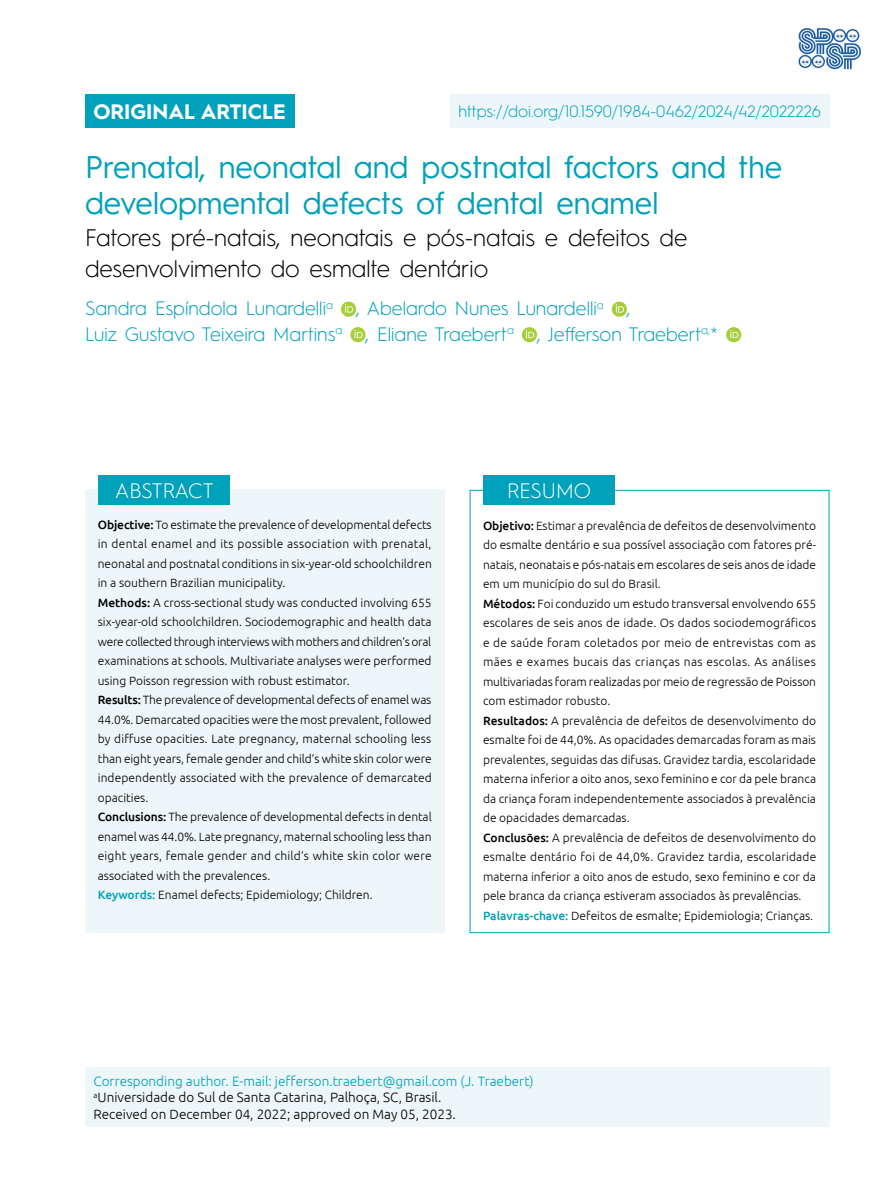
<style>
.page{position:relative;width:893px;height:1191px;background:#fff}
.page>*{position:absolute;margin:0;border:0;box-sizing:border-box;transform-origin:0 0}
.t1{font:31.5px/36px "Hurme Geometric Sans 1";color:#00a1ba}
.t2{font:300 24px/31.5px "Hurme Geometric Sans 1";color:#000}
.t3{font:700 21px "Hurme Geometric Sans 1";color:#fff}
.t4{font:300 21px "Hurme Geometric Sans 1";letter-spacing:-.005em;color:#fff}
.t5{font:300 19.5px/25.5px "Hurme Geometric Sans 1";color:#00a1ba}
.t6{font:300 16.5px "Hurme Geometric Sans 1";color:#00a1ba}
.t7{font:300 13.5px/16.2px "Ubuntu";color:#000}
.t8{font:300 12px/19.5px "Ubuntu";color:#000}
.s1{font-weight:500}
.s2{font-weight:500;color:#00a1ba}
.s3{color:#00a1ba}
</style>
<div class="page">
<div style="left:85px;top:490px;width:359px;height:443px;background:#edf6f9"></div>
<div style="left:98px;top:475px;width:132px;height:29px;background:#00a1ba"></div>
<div style="left:483px;top:475px;width:132px;height:29px;background:#00a1ba"></div>
<div style="left:85px;top:1067px;width:744px;height:60px;background:#edf6f9"></div>
<svg style="left:341px;top:301px;width:15px;height:16px"></svg>
<svg style="left:345px;top:304px;width:8px;height:9px"></svg>
<svg style="left:612px;top:301px;width:15px;height:16px"></svg>
<svg style="left:616px;top:304px;width:8px;height:9px"></svg>
<svg style="left:350px;top:327px;width:16px;height:15px"></svg>
<svg style="left:354px;top:330px;width:9px;height:8px"></svg>
<div style="left:522px;top:327px;width:15px;height:15px;background:#a6ce39;border-radius:50%"></div>
<svg style="left:526px;top:330px;width:8px;height:8px"></svg>
<svg style="left:726px;top:327px;width:15px;height:15px"></svg>
<svg style="left:730px;top:330px;width:8px;height:8px"></svg>
<div style="left:85px;top:94px;width:209px;height:33px;background:#00a1ba"></div>
<div style="left:450px;top:94px;width:379px;height:33px;background:#edf6f9"></div>
<img style="left:798px;top:27px;width:64px;height:43px">
<h3 class="t3" style="left:93px;top:97px;width:194px">ORIGINAL ARTICLE</h3>
<h3 class="t6" style="left:458px;top:100px;width:364px">https://doi.org/10.1590/1984-0462/2024/42/2022226</h3>
<h1 class="t1" style="left:85px;top:147px;width:699px">Prenatal, neonatal and postnatal factors and the developmental defects of dental enamel</h1>
<h2 class="t2" style="left:85px;top:220px;width:604px">Fatores pré-natais, neonatais e pós-natais e defeitos de desenvolvimento do esmalte dentário</h2>
<h3 class="t5" style="left:85px;top:294px;width:635px">Sandra Espíndola Lunardelli<sup>a</sup> , Abelardo Nunes Lunardelli<sup>a</sup> ,<br>Luiz Gustavo Teixeira Martins<sup>a</sup> , Eliane Traebert<sup>a</sup> , Jefferson Traebert<sup>a,</sup>*</h3>
<h3 class="t4" style="left:115px;top:476px;width:100px">ABSTRACT</h3>
<h3 class="t4" style="left:507px;top:476px;width:85px">RESUMO</h3>
<p class="t8" style="left:98px;top:514px;width:335px"><span class="s1">Objective:</span> To estimate the prevalence of developmental defects in dental enamel and its possible association with prenatal, neonatal and postnatal conditions in six-year-old schoolchildren in a southern Brazilian municipality.<br><span class="s1">Methods:</span> A cross-sectional study was conducted involving 655 six-year-old schoolchildren. Sociodemographic and health data were collected through interviews with mothers and children’s oral examinations at schools. Multivariate analyses were performed using Poisson regression with robust estimator.<br><span class="s1">Results:</span> The prevalence of developmental defects of enamel was 44.0%. Demarcated opacities were the most prevalent, followed by diffuse opacities. Late pregnancy, maternal schooling less than eight years, female gender and child’s white skin color were independently associated with the prevalence of demarcated opacities.<br><span class="s1">Conclusions:</span> The prevalence of developmental defects in dental enamel was 44.0%. Late pregnancy, maternal schooling less than eight years, female gender and child’s white skin color were associated with the prevalences.<br><span class="s2">Keywords:</span> Enamel defects; Epidemiology; Children.</p>
<p class="t8" style="left:483px;top:515px;width:335px"><span class="s1">Objetivo:</span> Estimar a prevalência de defeitos de desenvolvimento do esmalte dentário e sua possível associação com fatores pré&shy;natais, neonatais e pós-natais em escolares de seis anos de idade em um município do sul do Brasil.<br><span class="s1">Métodos:</span> Foi conduzido um estudo transversal envolvendo 655 escolares de seis anos de idade. Os dados sociodemográficos e de saúde foram coletados por meio de entrevistas com as mães e exames bucais das crianças nas escolas. As análises multivariadas foram realizadas por meio de regressão de Poisson com estimador robusto.<br><span class="s1">Resultados:</span> A prevalência de defeitos de desenvolvimento do esmalte foi de 44,0%. As opacidades demarcadas foram as mais prevalentes, seguidas das difusas. Gravidez tardia, escolaridade materna inferior a oito anos, sexo feminino e cor da pele branca da criança foram independentemente associados à prevalência de opacidades demarcadas.<br><span class="s1">Conclusões:</span> A prevalência de defeitos de desenvolvimento do esmalte dentário foi de 44,0%. Gravidez tardia, escolaridade materna inferior a oito anos de estudo, sexo feminino e cor da pele branca da criança estiveram associados às prevalências.<br><span class="s2">Palavras-chave:</span> Defeitos de esmalte; Epidemiologia; Crianças.</p>
<p class="t7" style="left:94px;top:1073px;width:442px"><span class="s3">Corresponding author. E-mail: jefferson.traebert@gmail.com (J. Traebert) </span><sup>a</sup>Universidade do Sul de Santa Catarina, Palhoça, SC, Brasil.<br>Received on December 04, 2022; approved on May 05, 2023.</p>
</div>
